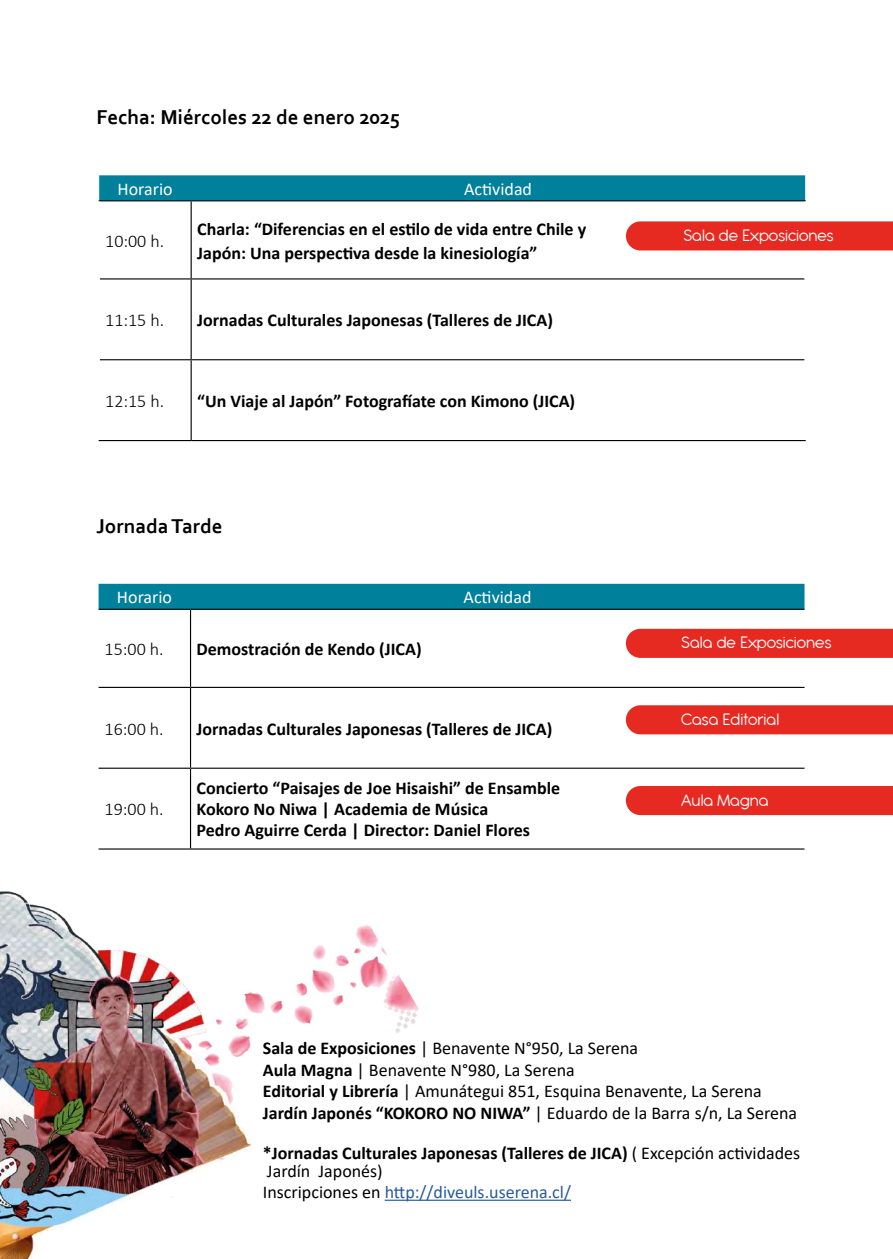
<style>
.page{position:relative;width:893px;height:1259px;background:#fff}
.page>*{position:absolute;margin:0;border:0;box-sizing:border-box;transform-origin:0 0}
.t1{font:700 21px "Corbel";color:#000}
.t2{font:700 18px/21px "Calibri";color:#000}
.t3{font:18px/21.6px "Calibri";color:#000}
.t4{font:18px "Antipasto Pro";color:#fff}
.t5{font:300 18px "Calibri";color:#000}
.t6{font:18px "Calibri";color:#275b9b}
.t7{font:18px "Calibri";color:#fff}
.s1{font-weight:700}
.s2{font-weight:400}
.s3{color:#000}
</style>
<div class="page">
<img style="left:0;top:815px;width:426px;height:444px">
<div style="left:99px;top:584px;width:705px;height:25px;background:#00809a"></div>
<hr style="left:99px;top:609px;width:92px;height:1px;background:#000">
<hr style="left:191px;top:609px;width:613px;height:1px;background:#000">
<hr style="left:190px;top:610px;width:1px;height:77px;background:#000">
<hr style="left:99px;top:687px;width:92px;height:1px;background:#000">
<hr style="left:191px;top:687px;width:613px;height:1px;background:#000">
<hr style="left:190px;top:688px;width:1px;height:79px;background:#000">
<hr style="left:99px;top:767px;width:92px;height:2px;background:#000">
<hr style="left:191px;top:767px;width:613px;height:2px;background:#000">
<hr style="left:190px;top:769px;width:1px;height:79px;background:#000">
<hr style="left:99px;top:848px;width:92px;height:1px;background:#000">
<hr style="left:191px;top:848px;width:613px;height:1px;background:#000">
<div style="left:626px;top:629px;width:267px;height:29px;background:#e62a22"></div>
<div style="left:626px;top:786px;width:267px;height:29px;background:#e62a22"></div>
<div style="left:626px;top:705px;width:267px;height:29px;background:#e62a22"></div>
<div style="left:99px;top:175px;width:706px;height:25px;background:#00809a"></div>
<hr style="left:99px;top:200px;width:92px;height:1px;background:#000">
<hr style="left:191px;top:200px;width:615px;height:1px;background:#000">
<hr style="left:191px;top:201px;width:1px;height:77px;background:#000">
<hr style="left:100px;top:278px;width:91px;height:1px;background:#000">
<hr style="left:191px;top:278px;width:614px;height:1px;background:#000">
<hr style="left:191px;top:279px;width:1px;height:80px;background:#000">
<hr style="left:100px;top:359px;width:91px;height:1px;background:#000">
<hr style="left:191px;top:359px;width:614px;height:1px;background:#000">
<hr style="left:191px;top:360px;width:1px;height:80px;background:#000">
<hr style="left:99px;top:440px;width:92px;height:1px;background:#000">
<hr style="left:191px;top:440px;width:615px;height:1px;background:#000">
<div style="left:626px;top:221px;width:267px;height:29px;background:#e62a22"></div>
<hr style="left:385px;top:1199px;width:186px;height:1px;background:#275b9b">
<p class="t1" style="left:96px;top:104px;width:305px">Fecha: Miércoles 22 de enero 2025</p>
<p class="t7" style="left:118px;top:176px;width:57px">Horario</p>
<p class="t7" style="left:464px;top:176px;width:69px">Actividad</p>
<p class="t5" style="left:105px;top:229px;width:61px">10:00 h.</p>
<p class="t2" style="left:197px;top:216px;width:391px;line-height:24px">Charla: “Diferencias en el estilo de vida entre Chile y<br>Japón: Una perspectiva desde la kinesiología”</p>
<p class="t5" style="left:105px;top:309px;width:61px">11:15 h.</p>
<p class="t2" style="left:197px;top:309px;width:357px">Jornadas Culturales Japonesas (Talleres de JICA)</p>
<p class="t5" style="left:105px;top:390px;width:61px">12:15 h.</p>
<p class="t2" style="left:197px;top:390px;width:380px">“Un Viaje al Japón” Fotografíate con Kimono (JICA)</p>
<p class="t1" style="left:96px;top:513px;width:128px">Jornada Tarde</p>
<p class="t7" style="left:117px;top:585px;width:57px">Horario</p>
<p class="t7" style="left:464px;top:585px;width:69px">Actividad</p>
<p class="t5" style="left:105px;top:638px;width:61px">15:00 h.</p>
<p class="t2" style="left:197px;top:638px;width:227px">Demostración de Kendo (JICA)</p>
<p class="t5" style="left:105px;top:717px;width:61px">16:00 h.</p>
<p class="t2" style="left:197px;top:718px;width:357px">Jornadas Culturales Japonesas (Talleres de JICA)</p>
<p class="t5" style="left:105px;top:798px;width:61px">19:00 h.</p>
<p class="t2" style="left:197px;top:777px;width:365px">Concierto “Paisajes de Joe Hisaishi” de Ensamble<br>Kokoro No Niwa | Academia de Música<br>Pedro Aguirre Cerda | Director: Daniel Flores</p>
<p class="t4" style="left:683px;top:225px;width:152px">Sala de Exposiciones</p>
<p class="t4" style="left:681px;top:633px;width:152px">Sala de Exposiciones</p>
<p class="t4" style="left:681px;top:709px;width:100px">Casa Editorial</p>
<p class="t4" style="left:681px;top:790px;width:89px">Aula Magna</p>
<p class="t3" style="left:263px;top:1037px;width:536px"><span class="s1">Sala de Exposiciones</span> | Benavente N°950, La Serena<br><span class="s1">Aula Magna</span> | Benavente N°980, La Serena<br><span class="s1">Editorial y Librería</span> | Amunátegui 851, Esquina Benavente, La Serena <span class="s1">Jardín Japonés “KOKORO NO NIWA”</span> | Eduardo de la Barra s/n, La Serena</p>
<p class="t2" style="left:263px;top:1143px;width:539px;line-height:18px">*Jornadas Culturales Japonesas (Talleres de JICA) <span class="s2">( Excepción actividades<br>Jardín Japonés)</span></p>
<p class="t6" style="left:263px;top:1179px;width:310px"><span class="s3">Inscripciones en</span> http://diveuls.userena.cl/</p>
</div>
